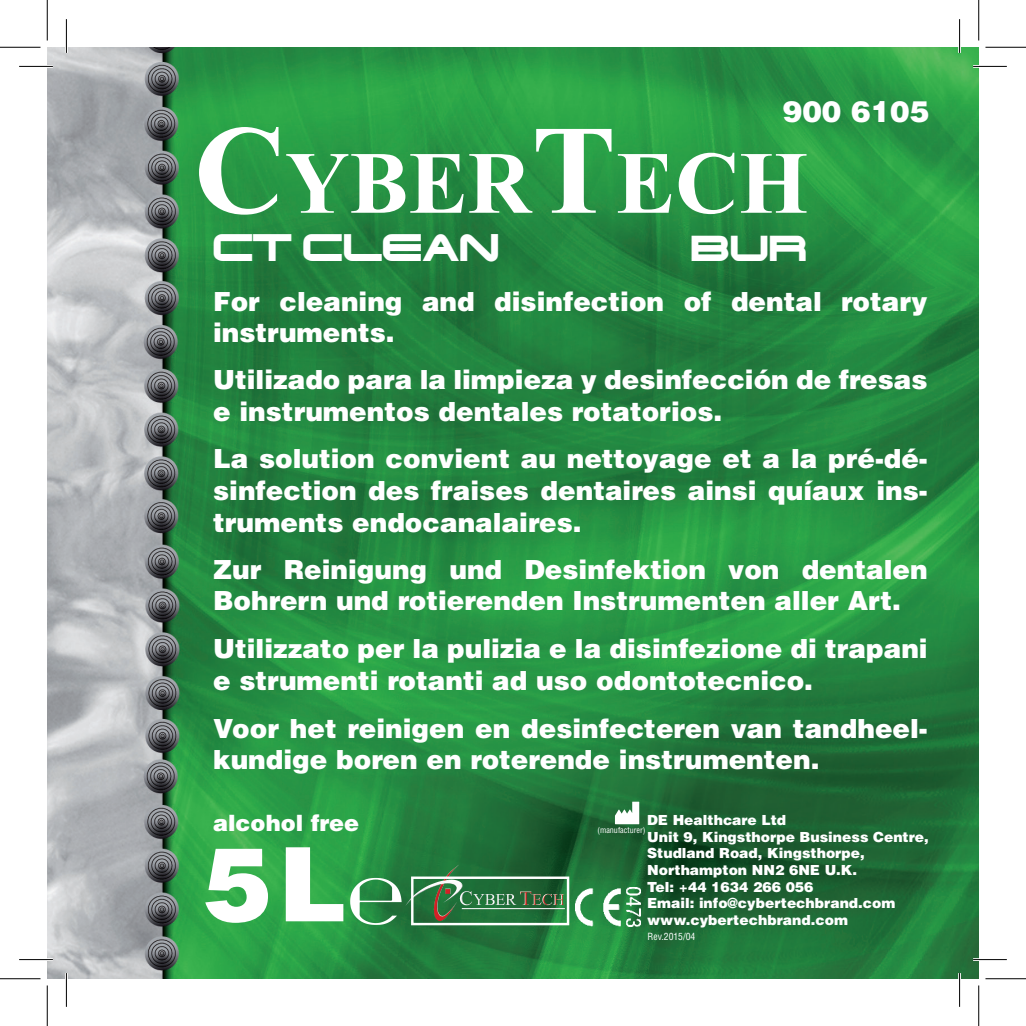
<style>
.page{position:relative;width:1026px;height:1026px;background:#fff}
.page>*{position:absolute;margin:0;border:0;box-sizing:border-box;transform-origin:0 0}
.Einf__Abs{font:900 102.83px "Helvetica";color:#fff}
.t1{font:700 88.65px "Times New Roman";color:#fff}
.t2{font:37.35px "Jeepjeep";color:#fff}
.t3{font:35.1px "Jeepjeep";color:#fff}
.t4{font:900 29.25px "Helvetica";color:#fff}
.t5{font:900 26.32px/31.7px "Helvetica";color:#fff}
.t6{font:900 22.5px "Helvetica";color:#fff}
.t7{font:900 13.95px "Helvetica";color:#fff}
.t8{font:condensed 9.67px "Helvetica";color:#fff}
.t9{font:condensed 8.1px "Helvetica";color:#fff}
.s1{font-size:126.67px}
</style>
<div class="page">
<img style="left:47px;top:47px;width:931px;height:931px">
<img style="left:350px;top:878px;width:51px;height:47px">
<img style="left:425px;top:864px;width:34px;height:23px">
<div style="left:411px;top:876px;width:158px;height:49px;border:2px solid #fff"></div>
<img style="left:615px;top:801px;width:24px;height:23px">
<img style="left:575px;top:888px;width:66px;height:38px">
<hr style="left:19px;top:65px;width:34px;height:3px;background:#fff">
<hr style="left:973px;top:65px;width:34px;height:3px;background:#fff">
<hr style="left:19px;top:958px;width:34px;height:3px;background:#fff">
<hr style="left:973px;top:958px;width:34px;height:3px;background:#fff">
<hr style="left:65px;top:19px;width:3px;height:34px;background:#fff">
<hr style="left:65px;top:973px;width:3px;height:34px;background:#fff">
<hr style="left:958px;top:19px;width:3px;height:34px;background:#fff">
<hr style="left:958px;top:973px;width:3px;height:34px;background:#fff">
<hr style="left:19px;top:66px;width:34px;height:1px;background:#000">
<hr style="left:973px;top:66px;width:34px;height:1px;background:#000">
<hr style="left:19px;top:959px;width:34px;height:1px;background:#000">
<hr style="left:973px;top:959px;width:34px;height:1px;background:#000">
<hr style="left:66px;top:19px;width:1px;height:34px;background:#000">
<hr style="left:66px;top:973px;width:1px;height:34px;background:#000">
<hr style="left:959px;top:19px;width:1px;height:34px;background:#000">
<hr style="left:959px;top:973px;width:1px;height:34px;background:#000">
<hr style="left:0;top:47px;width:40px;height:1px;background:#000">
<hr style="left:985px;top:47px;width:41px;height:1px;background:#000">
<hr style="left:0;top:978px;width:40px;height:1px;background:#000">
<hr style="left:985px;top:978px;width:41px;height:1px;background:#000">
<hr style="left:47px;top:0;width:1px;height:40px;background:#000">
<hr style="left:47px;top:985px;width:1px;height:41px;background:#000">
<hr style="left:978px;top:0;width:1px;height:40px;background:#000">
<hr style="left:978px;top:985px;width:1px;height:41px;background:#000">
<p class="t4" style="left:783px;top:92px;width:148px">900 6105</p>
<p class="t1" style="left:194px;top:122px;width:615px"><span class="s1">C</span>YBER<span class="s1">T</span>ECH</p>
<p class="t2" style="left:213px;top:218px;width:288px">CT CLEAN</p>
<p class="t3" style="left:690px;top:221px;width:118px">BUR</p>
<p class="t5" style="left:213px;top:284px;width:716px">For cleaning and disinfection of dental rotary instruments.</p>
<p class="t5" style="left:213px;top:363px;width:716px">Utilizado para la limpieza y desinfección de fresas e instrumentos dentales rotatorios.</p>
<p class="t5" style="left:213px;top:442px;width:716px;text-align:justify">La solution convient au nettoyage et a la pré-dé&shy;sinfection des fraises dentaires ainsi quíaux ins&shy;truments endocanalaires.</p>
<p class="t5" style="left:213px;top:553px;width:716px">Zur Reinigung und Desinfektion von dentalen<br>Bohrern und rotierenden Instrumenten aller Art.</p>
<p class="t5" style="left:213px;top:631px;width:716px;line-height:32.6px">Utilizzato per la pulizia e la disinfezione di trapani e strumenti rotanti ad uso odontotecnico.</p>
<p class="t5" style="left:213px;top:711px;width:716px">Voor het reinigen en desinfecteren van tandheel&shy;kundige boren en roterende instrumenten.</p>
<p class="t6" style="left:213px;top:808px;width:147px">alcohol free</p>
<p class="t7" style="left:647px;top:810px;width:141px">DE Healthcare Ltd</p>
<p class="t7" style="left:647px;top:827px;width:283px">Unit 9, Kingsthorpe Business Centre,</p>
<p class="t7" style="left:647px;top:844px;width:219px">Studland Road, Kingsthorpe,</p>
<p class="t7" style="left:647px;top:861px;width:211px">Northampton NN2 6NE U.K.</p>
<p class="t7" style="left:647px;top:877px;width:168px">Tel: +44 1634 266 056</p>
<p class="t7" style="left:647px;top:894px;width:250px">Email: info@cybertechbrand.com</p>
<p class="t9" style="left:597px;top:824px;width:50px">(manufacturer)</p>
<p class="Einf__Abs" style="left:203px;top:817px;width:145px">5 L</p>
<p class="t7" style="left:647px;top:911px;width:202px">www.cybertechbrand.com</p>
<p class="t8" style="left:647px;top:931px;width:49px">Rev.2015/04</p>
</div>
